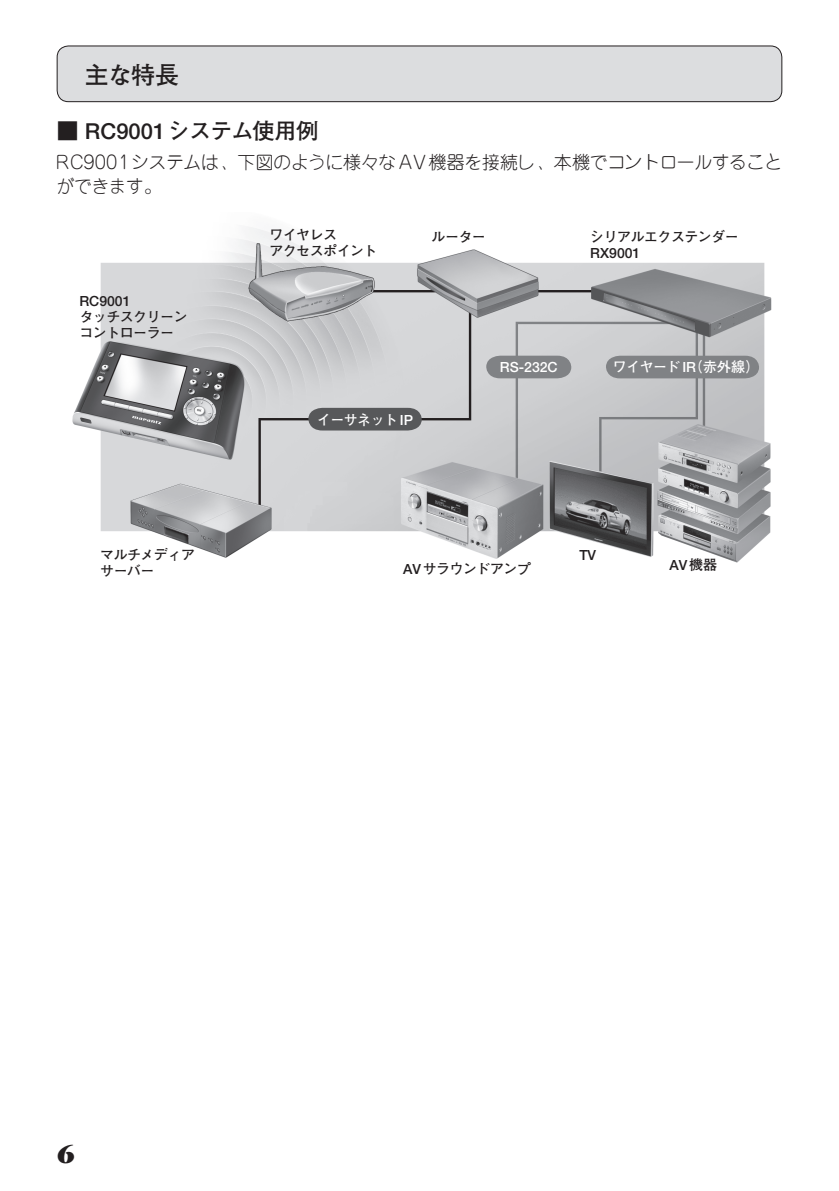
<style>
.page{position:relative;width:839px;height:1191px;background:#fff}
.page>*{position:absolute;margin:0;border:0;box-sizing:border-box;transform-origin:0 0}
.t1{font:italic ultra-condensed 26px "Garamond";color:#231f20;scale:1.4 1}
.t2{font:700 24px "Futo Go B101";color:#231f20}
.t3{font:700 22px "Futo Go B101";color:#231f20}
.t4{font:300 18px/24px "Jun 101";letter-spacing:-.03em;color:#231f20}
.t5{font:700 14px/16px "Futo Go B101";letter-spacing:-.04em;color:#231f20}
.t6{font:700 14px "Futo Go B101";letter-spacing:-.02em;color:#fff}
.t7{font:700 14px "Futo Go B101";letter-spacing:-.04em;color:#fff}
</style>
<div class="page">
<div style="left:57px;top:46px;width:725px;height:56px;background:#dcdddf;border-radius:11px"></div>
<div style="left:57px;top:45px;width:725px;height:57px;border:1px solid #231f20;border-radius:11px"></div>
<img style="left:72px;top:227px;width:700px;height:336px">
<svg style="left:486px;top:356px;width:85px;height:22px;background:#848689"></svg>
<div style="left:308px;top:408px;width:114px;height:22px;background:#57585a"></div>
<div style="left:606px;top:356px;width:153px;height:22px;background:#808285"></div>
<h2 class="t2" style="left:85px;top:66px;width:96px">主な特長</h2>
<h3 class="t3" style="left:57px;top:122px;width:263px">■ RC9001システム使用例</h3>
<p class="t4" style="left:57px;top:152px;width:727px">RC9001 システムは、下図のように様々な AV 機器を接続し、本機でコントロールすることができます。</p>
<p class="t5" style="left:79px;top:294px;width:110px">RC9001<br>タッチスクリーンコントローラー</p>
<p class="t5" style="left:100px;top:548px;width:96px">マルチメディアサーバー</p>
<p class="t5" style="left:269px;top:228px;width:110px">ワイヤレス<br>アクセスポイント</p>
<p class="t5" style="left:432px;top:230px;width:56px">ルーター</p>
<p class="t5" style="left:590px;top:230px;width:150px">シリアルエクステンダー<br>RX9001</p>
<p class="t7" style="left:317px;top:414px;width:98px">イーサネット IP</p>
<p class="t6" style="left:500px;top:362px;width:59px">RS-232C</p>
<p class="t6" style="left:613px;top:362px;width:148px">ワイヤードIR（赤外線）</p>
<p class="t5" style="left:403px;top:562px;width:129px">AVサラウンドアンプ</p>
<p class="t5" style="left:579px;top:548px;width:18px">TV</p>
<p class="t5" style="left:669px;top:558px;width:49px">AV機器</p>
<h1 class="t1" style="left:58px;top:1144px;width:18px">6</h1>
</div>
